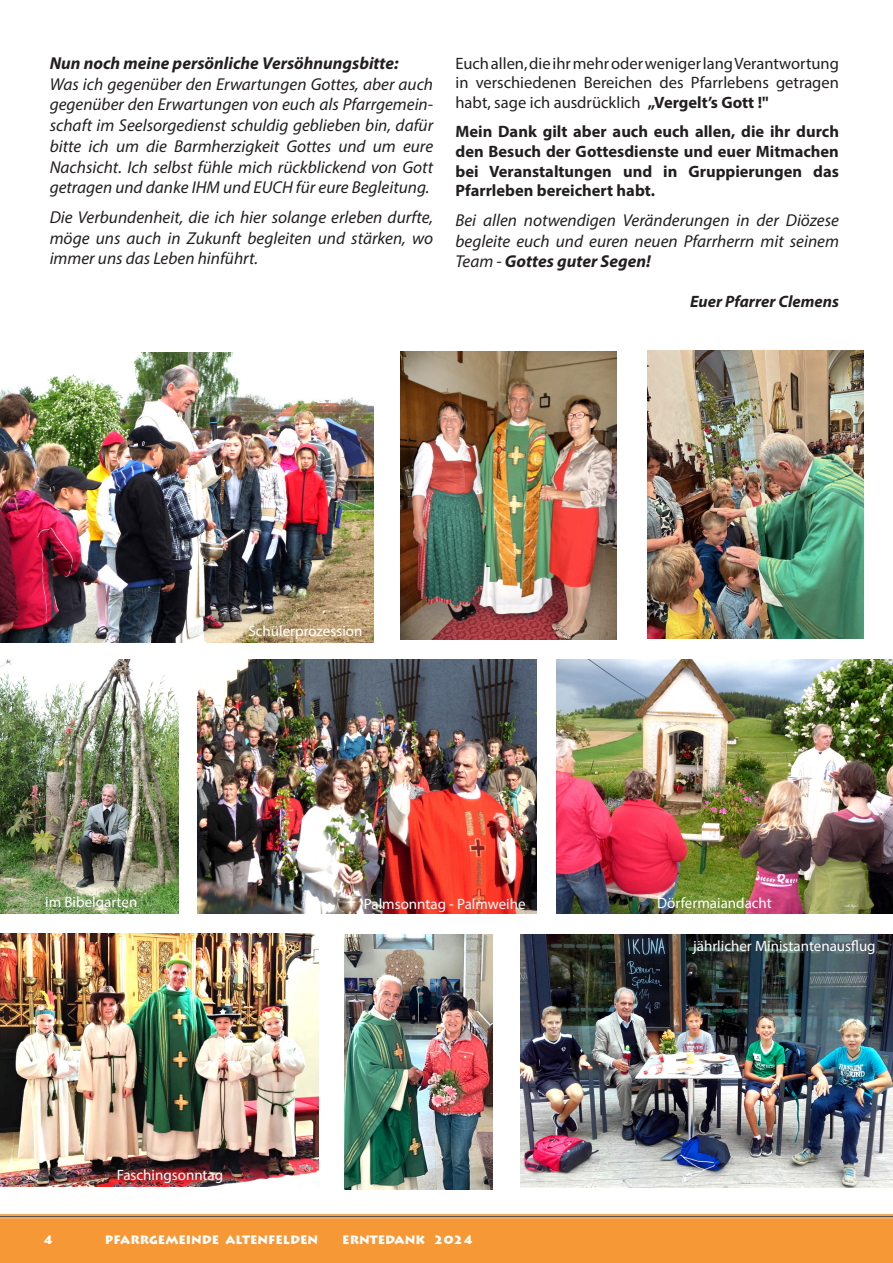
<style>
.page{position:relative;width:893px;height:1263px;background:#fff}
.page>*{position:absolute;margin:0;border:0;box-sizing:border-box;transform-origin:0 0}
.t1{font:italic 17.25px/20.7px "Myriad Pro";color:#231f20;text-align:justify}
.t2{font:italic 700 17.25px "Myriad Pro";color:#231f20}
.t3{font:700 16.5px/19.8px "Myriad Pro";color:#231f20;text-align:justify}
.t4{font:16.5px/19.8px "Myriad Pro";color:#231f20;text-align:justify}
.t5{font:italic 700 16.5px "Myriad Pro";color:#231f20}
.t6{font:15px "Myriad Pro";color:#fff}
.t7{font:900 12px "Lithos Pro";color:#fff}
.s1{font-weight:700}
</style>
<div class="page">
<svg style="left:0;top:1214px;width:893px;height:49px;background:#f3973a"></svg>
<img style="left:0;top:933px;width:319px;height:253px">
<img style="left:647px;top:350px;width:216px;height:288px">
<img style="left:344px;top:934px;width:149px;height:255px">
<img style="left:0;top:659px;width:178px;height:255px">
<img style="left:0;top:352px;width:374px;height:290px">
<img style="left:556px;top:659px;width:337px;height:255px">
<img style="left:197px;top:659px;width:340px;height:255px">
<img style="left:401px;top:352px;width:215px;height:288px">
<img style="left:521px;top:934px;width:372px;height:253px">
<p class="t2" style="left:50px;top:52px;width:350px">Nun noch meine persönliche Versöhnungsbitte:</p>
<p class="t1" style="left:50px;top:73px;width:385px">Was ich gegenüber den Erwartungen Gottes, aber auch gegenüber den Erwartungen von euch als Pfarrgemein&shy;schaft im Seelsorgedienst schuldig geblieben bin, dafür bitte ich um die Barmherzigkeit Gottes und um eure Nachsicht. Ich selbst fühle mich rückblickend von Gott getragen und danke IHM und EUCH für eure Begleitung.</p>
<p class="t1" style="left:50px;top:207px;width:385px">Die Verbundenheit, die ich hier solange erleben durfte, möge uns auch in Zukunft begleiten und stärken, wo immer uns das Leben hinführt.</p>
<p class="t4" style="left:455px;top:53px;width:385px">Euch allen, die ihr mehr oder weniger lang Verantwortung in verschiedenen Bereichen des Pfarrlebens getragen habt, sage ich ausdrücklich <span class="s1">„Vergelt’s Gott !"</span></p>
<p class="t3" style="left:455px;top:121px;width:385px">Mein Dank gilt aber auch euch allen, die ihr durch den Besuch der Gottesdienste und euer Mitmachen bei Veranstaltungen und in Gruppierungen das Pfarrleben bereichert habt.</p>
<p class="t1" style="left:455px;top:210px;width:385px">Bei allen notwendigen Veränderungen in der Diözese begleite euch und euren neuen Pfarrherrn mit seinem Team - <span class="s1">Gottes guter Segen!</span></p>
<p class="t5" style="left:690px;top:291px;width:150px">Euer Pfarrer Clemens</p>
<p class="t6" style="left:248px;top:622px;width:116px">Schülerprozession</p>
<p class="t6" style="left:45px;top:893px;width:94px">im Bibelgarten</p>
<p class="t6" style="left:364px;top:894px;width:163px">Palmsonntag - Palmweihe</p>
<p class="t6" style="left:657px;top:894px;width:116px">Dörfermaiandacht</p>
<p class="t6" style="left:117px;top:1166px;width:108px">Faschingsonntag</p>
<p class="t7" style="left:44px;top:1232px;width:11px">4</p>
<p class="t7" style="left:105px;top:1232px;width:215px">PFARRGEMEINDE ALTENFELDEN</p>
<p class="t7" style="left:342px;top:1232px;width:10px">ERNTEDAN</p>
<p class="t7" style="left:415px;top:1232px;width:59px">K 2024</p>
<p class="t6" style="left:693px;top:936px;width:184px">jährlicher Ministantenausflug</p>
</div>
